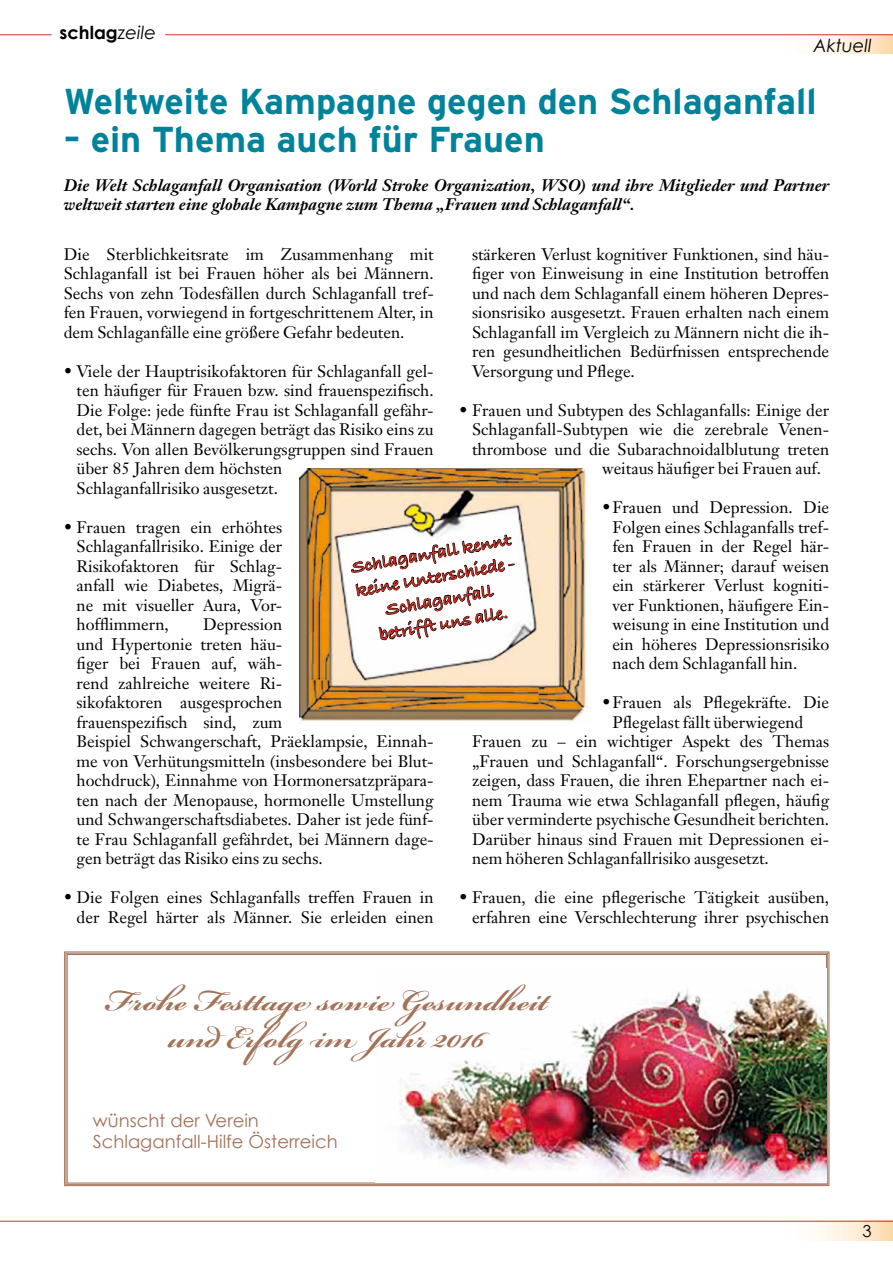
<style>
.page{position:relative;width:893px;height:1263px;background:#fff}
.page>*{position:absolute;margin:0;border:0;box-sizing:border-box;transform-origin:0 0}
.t1{font:700 45px/37.5px "Bickham Script Pro";color:#a27259;text-align:center}
.t2{font:700 36px "Interstate";color:#00839a}
.t3{font:700 18.45px/23.7px "Bradley Hand ITCTT";color:#d43225;text-align:center}
.t4{font:18px/21px "Century Gothic";color:#a27259}
.t5{font:700 18px "Century Gothic";color:#000}
.t6{font:italic 18px "Century Gothic";color:#000}
.t7{font:16.5px/19.5px "Janson Text";color:#000;text-align:justify}
.t8{font:italic 700 16.5px/19.5px "Janson Text";color:#000}
.t9{font:16.5px "Century Gothic";color:#000}
.s1{font-weight:400;font-style:italic}
</style>
<div class="page">
<hr style="left:0;top:34px;width:52px;height:1px;background:#d43225">
<svg style="left:766px;top:35px;width:127px;height:19px"></svg>
<svg style="left:767px;top:1220px;width:126px;height:20px"></svg>
<hr style="left:0;top:1221px;width:893px;height:1px;background:#d43225">
<hr style="left:165px;top:34px;width:728px;height:1px;background:#d43225">
<img style="left:299px;top:468px;width:289px;height:254px">
<svg style="left:351px;top:535px;width:164px;height:107px"></svg>
<svg style="left:64px;top:951px;width:765px;height:235px"></svg>
<img style="left:375px;top:969px;width:451px;height:214px">
<p class="t5" style="left:60px;top:22px;width:98px">schlag<span class="s1">zeile</span></p>
<p class="t6" style="left:813px;top:34px;width:60px">Aktuell</p>
<h2 class="t2" style="left:64px;top:81px;width:754px">Weltweite Kampagne gegen den Schlaganfall</h2>
<h2 class="t2" style="left:64px;top:119px;width:482px">– ein Thema auch für Frauen</h2>
<p class="t8" style="left:64px;top:175px;width:767px">Die Welt Schlaganfall Organisation (World Stroke Organization, WSO) und ihre Mitglieder und Partner weltweit starten eine globale Kampagne zum Thema „Frauen und Schlaganfall“.</p>
<p class="t7" style="left:64px;top:244px;width:371px">Die Sterblichkeitsrate im Zusammenhang mit Schlaganfall ist bei Frauen höher als bei Männern.<br>Sechs von zehn Todesfällen durch Schlaganfall tref&shy;fen Frauen, vorwiegend in fortgeschrittenem Alter, in dem Schlaganfälle eine größere Gefahr bedeuten.</p>
<p class="t7" style="left:77px;top:361px;width:359px;text-align:left;text-indent:-13px">• Viele der Hauptrisikofaktoren für Schlaganfall gel&shy;ten häufiger für Frauen bzw. sind frauenspezifisch.<br>Die Folge: jede fünfte Frau ist Schlaganfall gefähr&shy;det, bei Männern dagegen beträgt das Risiko eins zu sechs. Von allen Bevölkerungsgruppen sind Frauen über 85 Jahren dem höchsten<br>Schlaganfallrisiko ausgesetzt.</p>
<p class="t7" style="left:77px;top:517px;width:207px;text-indent:-13px">• Frauen tragen ein erhöhtes Schlaganfallrisiko. Einige der Risikofaktoren für Schlag&shy;anfall wie Diabetes, Migrä&shy;ne mit visueller Aura, Vor&shy;hofflimmern,</p>
<p class="t7" style="left:472px;top:244px;width:359px">stärkeren Verlust kognitiver Funktionen, sind häu&shy;figer von Einweisung in eine Institution betroffen und nach dem Schlaganfall einem höheren Depres&shy;sionsrisiko ausgesetzt. Frauen erhalten nach einem Schlaganfall im Vergleich zu Männern nicht die ih&shy;ren gesundheitlichen Bedürfnissen entsprechende Versorgung und Pflege.</p>
<p class="t7" style="left:459px;top:400px;width:371px">• Frauen und Subtypen des Schlaganfalls: Einige der</p>
<p class="t7" style="left:472px;top:420px;width:359px">Schlaganfall-Subtypen wie die zerebrale Venen-</p>
<p class="t7" style="left:472px;top:439px;width:359px">thrombose und die Subarachnoidalblutung treten</p>
<p class="t7" style="left:602px;top:459px;width:220px">weitaus häufiger bei Frauen auf.</p>
<p class="t7" style="left:612px;top:498px;width:218px;text-indent:-10px">•Frauen und Depression. Die Folgen eines Schlaganfalls tref&shy;fen Frauen in der Regel här&shy;ter als Männer; darauf weisen ein stärkerer Verlust kogniti&shy;ver Funktionen, häufigere Ein&shy;weisung in eine Institution und ein höheres Depressionsrisiko nach dem Schlaganfall hin.</p>
<p class="t7" style="left:602px;top:693px;width:229px">•Frauen als Pflegekräfte. Die</p>
<p class="t7" style="left:612px;top:712px;width:193px">Pflegelast fällt überwiegend</p>
<p class="t7" style="left:472px;top:732px;width:359px">Frauen zu – ein wichtiger Aspekt des Themas</p>
<p class="t7" style="left:472px;top:751px;width:359px">„Frauen und Schlaganfall“. Forschungsergebnisse</p>
<p class="t7" style="left:472px;top:771px;width:359px">zeigen, dass Frauen, die ihren Ehepartner nach ei-</p>
<p class="t7" style="left:472px;top:790px;width:359px">nem Trauma wie etwa Schlaganfall pflegen, häufig</p>
<p class="t7" style="left:472px;top:810px;width:359px">über verminderte psychische Gesundheit berichten.</p>
<p class="t7" style="left:472px;top:829px;width:359px">Darüber hinaus sind Frauen mit Depressionen ei-</p>
<p class="t7" style="left:472px;top:849px;width:298px">nem höheren Schlaganfallrisiko ausgesetzt.</p>
<p class="t7" style="left:459px;top:888px;width:371px;text-align:right">• Frauen, die eine pflegerische Tätigkeit ausüben, erfahren eine Verschlechterung ihrer psychischen</p>
<p class="t3" style="left:349px;top:555px;width:164px;rotate:-10deg">Schlaganfall kennt keine Unterschiede -<br>Schlaganfall betrifft uns alle.</p>
<p class="t7" style="left:77px;top:614px;width:359px;text-align:left;text-indent:127px">Depression<br>und Hypertonie treten häu-<br>figer bei Frauen auf, wäh-<br>rend zahlreiche weitere Ri-<br>sikofaktoren ausgesprochen<br>frauenspezifisch sind, zum<br>Beispiel Schwangerschaft, Präeklampsie, Einnah&shy;me von Verhütungsmitteln (insbesondere bei Blut&shy;hochdruck), Einnahme von Hormonersatzpräpara&shy;ten nach der Menopause, hormonelle Umstellung und Schwangerschaftsdiabetes. Daher ist jede fünf&shy;te Frau Schlaganfall gefährdet, bei Männern dage&shy;gen beträgt das Risiko eins zu sechs.</p>
<p class="t7" style="left:64px;top:888px;width:371px;text-align:right">• Die Folgen eines Schlaganfalls treffen Frauen in der Regel härter als Männer. Sie erleiden einen</p>
<h1 class="t1" style="left:104px;top:975px;width:445px">Frohe Festtage sowie Gesundheit und Erfolg im Jahr 2016</h1>
<p class="t4" style="left:93px;top:1109px;width:246px">wünscht der Verein<br>Schlaganfall-Hilfe Österreich</p>
<p class="t9" style="left:863px;top:1221px;width:11px">3</p>
</div>
